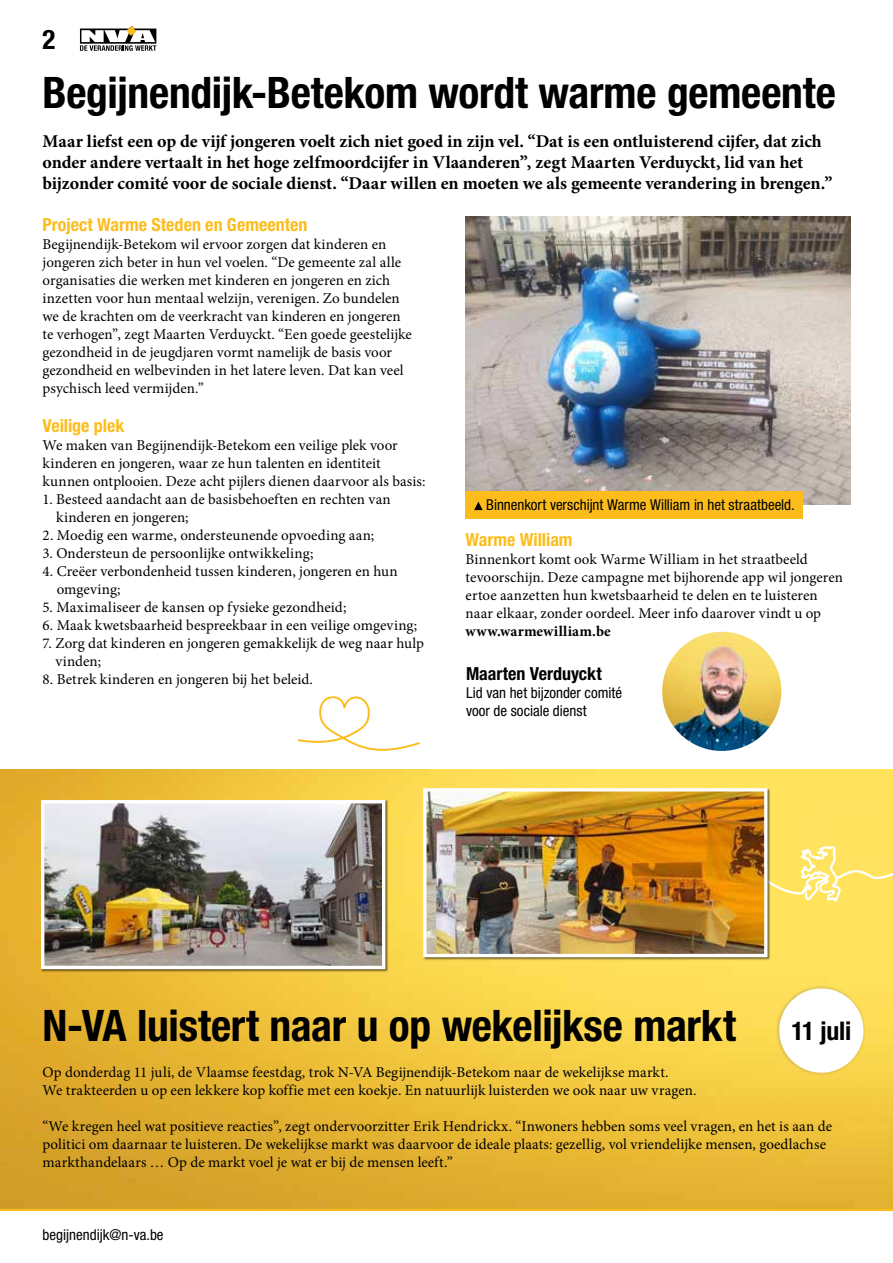
<style>
.page{position:relative;width:893px;height:1263px;background:#fff}
.page>*{position:absolute;margin:0;border:0;box-sizing:border-box;transform-origin:0 0}
.t1{font:700 condensed 43.5px "Helvetica Neue LT Std";letter-spacing:-.005em;color:#000}
.t2{font:700 condensed 27px "Helvetica Neue LT Std";color:#000}
.t3{font:700 condensed 25.65px "Helvetica Neue LT Std";letter-spacing:-.01em;color:#000}
.t4{font:700 18px/21px "Minion Pro";letter-spacing:-.005em;color:#000}
.t5{font:700 condensed 18px "Helvetica Neue LT Std";color:#fcbd1c}
.t6{font:700 condensed 18px "Helvetica Neue LT Std";color:#000}
.t7{font:15px/18px "Minion Pro";color:#000}
.t8{font:condensed 15px/18px "Helvetica Neue LT Std";color:#000}
.t9{font:700 15px "Minion Pro";letter-spacing:.02em;color:#000}
</style>
<div class="page">
<img style="left:0;top:770px;width:893px;height:403px">
<img style="left:466px;top:216px;width:384px;height:289px">
<div style="left:466px;top:491px;width:337px;height:28px;background:#fcbd1c"></div>
<svg style="left:474px;top:502px;width:9px;height:8px"></svg>
<img style="left:662px;top:632px;width:119px;height:119px;border-radius:60px">
<svg style="left:770px;top:979px;width:103px;height:103px"></svg>
<div style="left:41px;top:800px;width:347px;height:172px;background:#000;opacity:.6"></div>
<img style="left:45px;top:804px;width:336px;height:161px">
<div style="left:41px;top:800px;width:344px;height:169px;border:3px solid #fff"></div>
<svg style="left:770px;top:845px;width:123px;height:58px;background:#fee673"></svg>
<div style="left:423px;top:788px;width:347px;height:172px;background:#000;opacity:.6"></div>
<img style="left:427px;top:792px;width:336px;height:161px">
<div style="left:423px;top:788px;width:344px;height:169px;border:3px solid #fff"></div>
<svg style="left:297px;top:696px;width:123px;height:55px"></svg>
<svg style="left:0;top:1173px;width:893px;height:38px;background:#ddab2c"></svg>
<svg style="left:80px;top:26px;width:76px;height:25px"></svg>
<h2 class="t2" style="left:43px;top:23px;width:14px">2</h2>
<h1 class="t1" style="left:43px;top:66px;width:795px">Begijnendijk-Betekom wordt warme gemeente</h1>
<p class="t4" style="left:43px;top:130px;width:791px">Maar liefst een op de vijf jongeren voelt zich niet goed in zijn vel. “Dat is een ontluisterend cijfer, dat zich onder andere vertaalt in het hoge zelfmoordcijfer in Vlaanderen”, zegt Maarten Verduyckt, lid van het bijzonder comité voor de sociale dienst. “Daar willen en moeten we als gemeente verandering in brengen.”</p>
<p class="t5" style="left:43px;top:213px;width:267px">Project Warme Steden en Gemeenten</p>
<p class="t7" style="left:43px;top:235px;width:371px">Begijnendijk-Betekom wil ervoor zorgen dat kinderen en jongeren zich beter in hun vel voelen. “De gemeente zal alle organisaties die werken met kinderen en jongeren en zich inzetten voor hun mentaal welzijn, verenigen. Zo bundelen we de krachten om de veerkracht van kinderen en jongeren te verhogen”, zegt Maarten Verduyckt. “Een goede geestelijke gezondheid in de jeugdjaren vormt namelijk de basis voor gezondheid en welbevinden in het latere leven. Dat kan veel psychisch leed vermijden.”</p>
<p class="t5" style="left:43px;top:414px;width:83px">Veilige plek</p>
<p class="t7" style="left:43px;top:436px;width:384px">We maken van Begijnendijk-Betekom een veilige plek voor kinderen en jongeren, waar ze hun talenten en identiteit kunnen ontplooien. Deze acht pijlers dienen daarvoor als basis:</p>
<p class="t7" style="left:56px;top:490px;width:336px;text-indent:-14px">1. Besteed aandacht aan de basisbehoeften en rechten van kinderen en jongeren;</p>
<p class="t7" style="left:43px;top:526px;width:333px">2. Moedig een warme, ondersteunende opvoeding aan;</p>
<p class="t7" style="left:43px;top:544px;width:272px">3. Ondersteun de persoonlijke ontwikkeling;</p>
<p class="t7" style="left:57px;top:562px;width:342px;text-indent:-14px">4. Creëer verbondenheid tussen kinderen, jongeren en hun omgeving;</p>
<p class="t7" style="left:43px;top:598px;width:305px">5. Maximaliseer de kansen op fysieke gezondheid;</p>
<p class="t7" style="left:43px;top:616px;width:376px">6. Maak kwetsbaarheid bespreekbaar in een veilige omgeving;</p>
<p class="t7" style="left:55px;top:634px;width:370px;text-indent:-13px">7. Zorg dat kinderen en jongeren gemakkelijk de weg naar hulp vinden;</p>
<p class="t7" style="left:43px;top:670px;width:272px">8. Betrek kinderen en jongeren bij het beleid.</p>
<p class="t8" style="left:486px;top:496px;width:310px">Binnenkort verschijnt Warme William in het straatbeeld.</p>
<p class="t5" style="left:466px;top:528px;width:108px">Warme William</p>
<p class="t7" style="left:466px;top:550px;width:379px">Binnenkort komt ook Warme William in het straatbeeld tevoorschijn. Deze campagne met bijhorende app wil jongeren ertoe aanzetten hun kwetsbaarheid te delen en te luisteren naar elkaar, zonder oordeel. Meer info daarover vindt u op</p>
<p class="t9" style="left:466px;top:620px;width:147px">www.warmewilliam.be</p>
<p class="t6" style="left:466px;top:662px;width:137px">Maarten Verduyckt</p>
<p class="t8" style="left:466px;top:683px;width:158px">Lid van het bijzonder comité voor de sociale dienst</p>
<h1 class="t1" style="left:43px;top:999px;width:695px">N-VA luistert naar u op wekelijkse markt</h1>
<p class="t7" style="left:43px;top:1064px;width:656px">Op donderdag 11 juli, de Vlaamse feestdag, trok N-VA Begijnendijk-Betekom naar de wekelijkse markt.<br>We trakteerden u op een lekkere kop koffie met een koekje. En natuurlijk luisterden we ook naar uw vragen.</p>
<p class="t7" style="left:43px;top:1118px;width:791px">“We kregen heel wat positieve reacties”, zegt ondervoorzitter Erik Hendrickx. “Inwoners hebben soms veel vragen, en het is aan de politici om daarnaar te luisteren. De wekelijkse markt was daarvoor de ideale plaats: gezellig, vol vriendelijke mensen, goedlachse markthandelaars … Op de markt voel je wat er bij de mensen leeft.”</p>
<h3 class="t3" style="left:791px;top:1015px;width:61px">11 juli</h3>
<p class="t8" style="left:43px;top:1225px;width:123px">begijnendijk@n-va.be</p>
</div>
